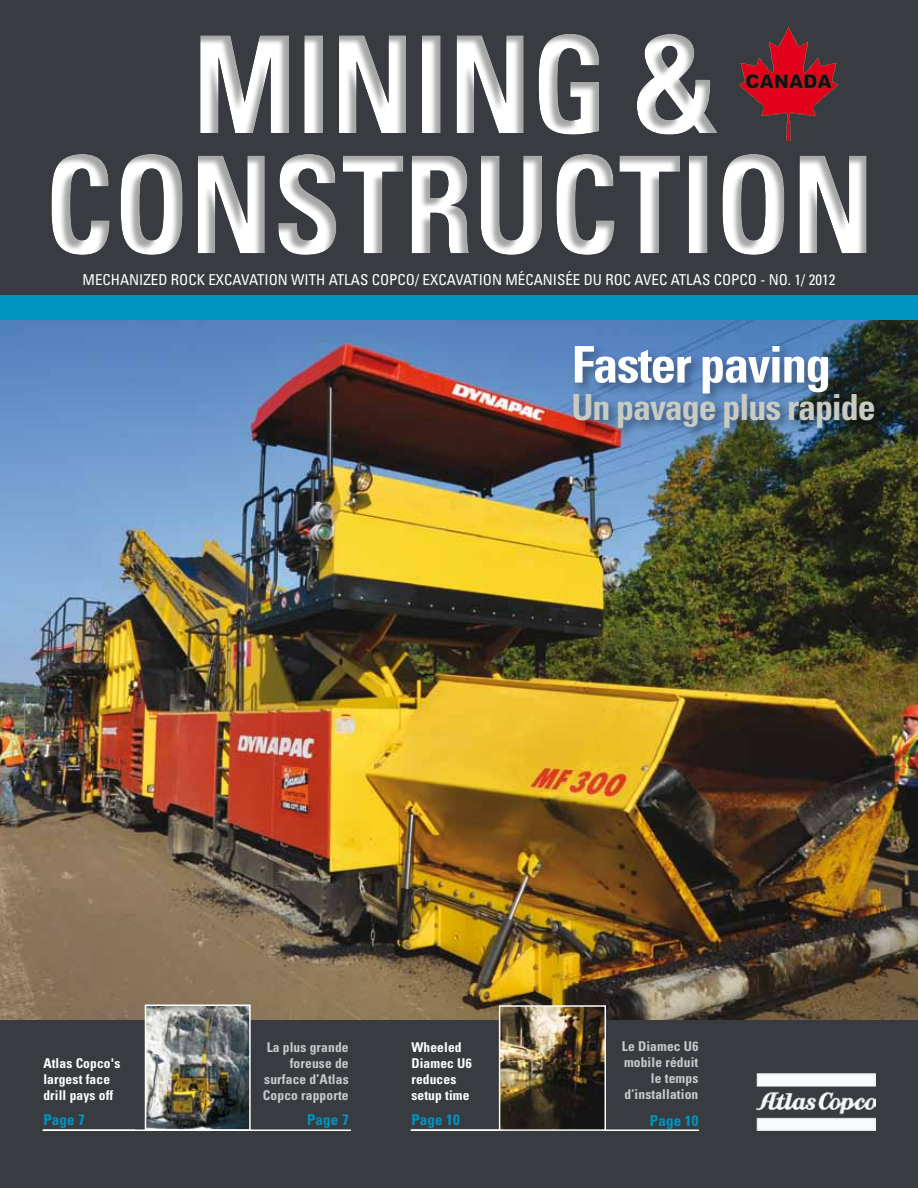
<style>
.page{position:relative;width:918px;height:1188px;background:#383b3f}
.page>*{position:absolute;margin:0;border:0;box-sizing:border-box;transform-origin:0 0}
.t1{font:700 condensed 50.55px "Univers LT Std";letter-spacing:-.03em;color:#fff}
.t2{font:700 condensed 36px "Univers LT Std";letter-spacing:-.03em;color:#c8cbc3}
.t3{font:condensed 15px "Univers LT Std";color:#fff}
.t4{font:700 condensed 15px "Univers LT Std";letter-spacing:.01em;color:#0095c1}
.t5{font:700 condensed 13.5px/16.2px "Univers LT Std";letter-spacing:.01em;color:#c7cbcd;text-align:right}
.t6{font:700 condensed 13.5px/16.2px "Univers LT Std";letter-spacing:.01em;color:#fff}
</style>
<div class="page">
<img style="left:0;top:319px;width:918px;height:700px">
<div style="left:21px;top:0;width:876px;height:295px;background:#383b3f"></div>
<div style="left:198px;top:26px;width:520px;height:109px;background:#000;opacity:.35"></div>
<div style="left:50px;top:152px;width:817px;height:103px;background:#000;opacity:.35"></div>
<img style="left:738px;top:28px;width:101px;height:112px">
<img style="left:757px;top:1073px;width:119px;height:57px">
<hr style="left:411px;top:1130px;width:288px;height:1px;background:#fff">
<hr style="left:43px;top:1130px;width:308px;height:1px;background:#fff">
<img style="left:148px;top:1008px;width:100px;height:120px">
<div style="left:145px;top:1005px;width:106px;height:126px;border:2px solid #fff"></div>
<img style="left:502px;top:1008px;width:101px;height:120px">
<div style="left:499px;top:1005px;width:107px;height:126px;border:2px solid #fff"></div>
<div style="left:0;top:295px;width:918px;height:24px;background:#0095c1"></div>
<div style="left:685px;top:1150px;width:14px;height:11px;background:#383b3f"></div>
<div style="left:699px;top:1127px;width:15px;height:10px;background:#383b3f"></div>
<div style="left:570px;top:391px;width:317px;height:50px;background:#000;opacity:.41"></div>
<div style="left:572px;top:343px;width:269px;height:63px;background:#000;opacity:.34"></div>
<p class="t3" style="left:83px;top:270px;width:357px">MECHANIZED ROCK EXCAVATION WITH ATLAS COPCO/ EXCAVATION</p>
<p class="t3" style="left:505px;top:270px;width:29px">MÉCANIS</p>
<p class="t3" style="left:565px;top:270px;width:49px">ÉE DU ROC</p>
<p class="t3" style="left:635px;top:270px;width:9px">AVEC</p>
<p class="t3" style="left:671px;top:270px;width:17px">ATLAS</p>
<p class="t3" style="left:714px;top:270px;width:18px">COPCO</p>
<p class="t3" style="left:760px;top:270px;width:76px">- NO. 1/ 2012</p>
<h1 class="t1" style="left:572px;top:334px;width:261px">Faster paving</h1>
<h2 class="t2" style="left:571px;top:385px;width:306px">Un pavage plus rapide</h2>
<p class="t6" style="left:43px;top:1055px;width:78px">Atlas Copco's largest face drill pays off</p>
<p class="t4" style="left:43px;top:1111px;width:43px">Page 7</p>
<p class="t5" style="left:263px;top:1039px;width:87px">La plus grande foreuse de surface d’Atlas<br>Copco rapporte</p>
<p class="t4" style="left:307px;top:1111px;width:43px">Page 7</p>
<p class="t6" style="left:411px;top:1039px;width:62px">Wheeled<br>Diamec U6 reduces setup time</p>
<p class="t4" style="left:411px;top:1111px;width:50px">Page 10</p>
<p class="t5" style="left:622px;top:1038px;width:78px">Le Diamec U6 mobile réduit le temps d’installation</p>
<p class="t4" style="left:650px;top:1111px;width:50px">Page 10</p>
</div>
